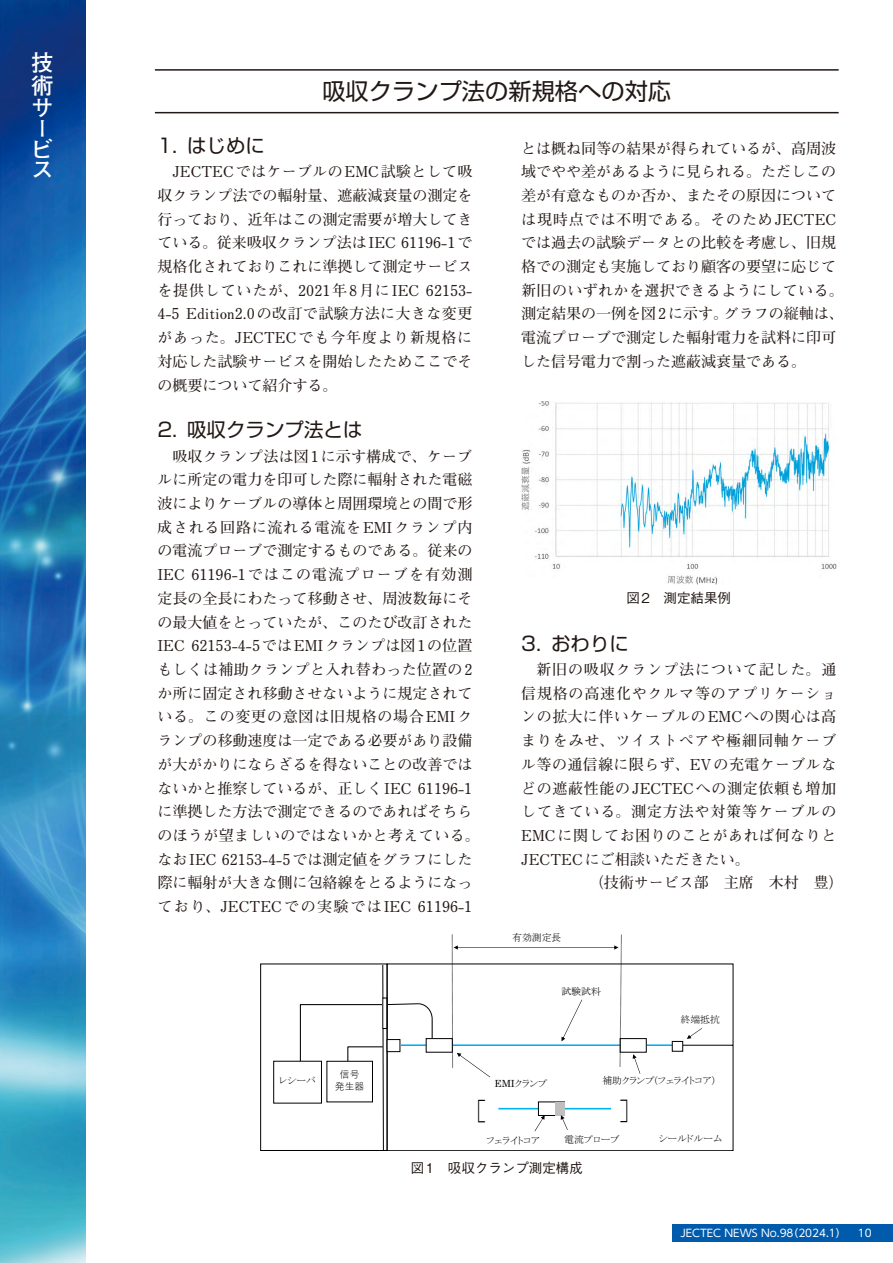
<style>
.page{position:relative;width:893px;height:1263px;background:#fff}
.page>*{position:absolute;margin:0;border:0;box-sizing:border-box;transform-origin:0 0}
.t1{font:25.2px "MS P Mincho";color:#000}
.t2{font:23.25px "Shin Go Pro";color:#221815}
.t3{font:700 22.5px/21.5px "Futo Go B101 Pr 6 N";color:#fff}
.t4{font:19.5px "Shin Go Pro";color:#221815}
.t5{font:700 15px/23.7px "Futo Min A101 Pro";color:#221815;text-align:justify}
.t6{font:700 15px "Futo Min A101 Pro";letter-spacing:.055em;color:#221815}
.t7{font:700 15px "Futo Min A101 Pro";letter-spacing:.045em;color:#221815}
.t8{font:700 15px "Futo Min A101 Pro";letter-spacing:.03em;color:#221815}
.t9{font:700 15px "Futo Min A101 Pro";letter-spacing:.025em;color:#221815}
.t10{font:700 15px "Futo Min A101 Pro";letter-spacing:.035em;color:#221815}
.t11{font:700 15px "Futo Min A101 Pro";letter-spacing:.06em;color:#221815}
.t12{font:500 13.5px "Gothic BBB Pro";color:#221815}
.t13{font:10.5px "UD Shin Go Pro";color:#fff}
.t14{font:9.9px "MS P Mincho";color:#000}
.t15{font:9.9px/11.7px "Yu Gothic";color:#000;text-align:center}
.s1{font-family:"Century"}
</style>
<div class="page">
<div style="left:672px;top:1225px;width:221px;height:17px;background:#005bac"></div>
<img style="left:0;top:0;width:85px;height:1263px">
<svg style="left:387px;top:963px;width:346px;height:188px"></svg>
<div style="left:491px;top:1076px;width:67px;height:16px;background:#fff"></div>
<div style="left:597px;top:1071px;width:134px;height:18px;background:#fff"></div>
<svg style="left:633px;top:1054px;width:7px;height:20px"></svg>
<div style="left:672px;top:1041px;width:11px;height:10px;background:#fff"></div>
<div style="left:672px;top:1041px;width:11px;height:10px;border:1px solid #000"></div>
<div style="left:260px;top:964px;width:127px;height:187px;border:1px solid #000"></div>
<div style="left:620px;top:1038px;width:26px;height:14px;background:#fff"></div>
<div style="left:620px;top:1038px;width:26px;height:14px;border:1px solid #000"></div>
<svg style="left:687px;top:1028px;width:15px;height:11px"></svg>
<div style="left:273px;top:1061px;width:49px;height:42px;border:1px solid #000"></div>
<div style="left:426px;top:1038px;width:26px;height:14px;background:#fff"></div>
<div style="left:426px;top:1038px;width:27px;height:14px;border:1px solid #000"></div>
<svg style="left:452px;top:934px;width:170px;height:143px"></svg>
<svg style="left:299px;top:964px;width:134px;height:187px"></svg>
<img style="left:521px;top:401px;width:315px;height:183px">
<hr style="left:155px;top:69px;width:684px;height:2px;background:#221815">
<hr style="left:155px;top:112px;width:684px;height:1px;background:#221815">
<h3 class="t3" style="left:31px;top:51px;width:23px">技術サービス</h3>
<h2 class="t2" style="left:322px;top:72px;width:350px">吸収クランプ法の新規格への対応</h2>
<h3 class="t4" style="left:157px;top:129px;width:109px">1. はじめに</h3>
<p class="t5" style="left:157px;top:158px;width:317px;text-indent:15px">JECTECではケーブルのEMC試験として吸収クランプ法での輻射量、遮蔽減衰量の測定を行っており、近年はこの測定需要が増大してきている。従来吸収クランプ法はIEC 61196-1で規格化されておりこれに準拠して測定サービスを提供していたが、2021年8月にIEC 62153- 4-5 Edition2.0の改訂で試験方法に大きな変更があった。JECTECでも今年度より新規格に対応した試験サービスを開始したためここでその概要について紹介する。</p>
<h3 class="t4" style="left:157px;top:414px;width:207px">2. 吸収クランプ法とは</h3>
<p class="t5" style="left:157px;top:442px;width:324px;text-align:center">吸収クランプ法は図1に示す構成で、ケーブ<br>ルに所定の電力を印可した際に輻射された電磁波によりケーブルの導体と周囲環境との間で形成される回路に流れる電流をEMIクランプ内の電流プローブで測定するものである。従来の<br>IEC 61196-1ではこの電流プローブを有効測定長の全長にわたって移動させ、周波数毎にその最大値をとっていたが、このたび改訂された<br>IEC 62153-4-5ではEMIクランプは図1の位置もしくは補助クランプと入れ替わった位置の2か所に固定され移動させないように規定されている。この変更の意図は旧規格の場合EMIクランプの移動速度は一定である必要があり設備が大がかりにならざるを得ないことの改善ではないかと推察しているが、正しくIEC 61196-1に準拠した方法で測定できるのであればそちらのほうが望ましいのではないかと考えている。なおIEC 62153-4-5では測定値をグラフにした際に輻射が大きな側に包絡線をとるようになっており、JECTECでの実験ではIEC 61196-1</p>
<p class="t5" style="left:521px;top:134px;width:324px;text-align:left">とは概ね同等の結果が得られているが、高周波域でやや差があるように見られる。ただしこの差が有意なものか否か、またその原因については現時点では不明である。そのためJECTECでは過去の試験データとの比較を考慮し、旧規格での測定も実施しており顧客の要望に応じて新旧のいずれかを選択できるようにしている。測定結果の一例を図2に示す。グラフの縦軸は、電流プローブで測定した輻射電力を試料に印可した信号電力で割った遮蔽減衰量である。</p>
<p class="t12" style="left:626px;top:587px;width:106px">図2　測定結果例</p>
<h3 class="t4" style="left:521px;top:627px;width:109px">3. おわりに</h3>
<p class="t11" style="left:536px;top:658px;width:302px">新旧の吸収クランプ法について記した。通</p>
<p class="t6" style="left:521px;top:681px;width:317px">信規格の高速化やクルマ等のアプリケーショ</p>
<p class="t8" style="left:521px;top:705px;width:316px">ンの拡大に伴いケーブルのEMCへの関心は高</p>
<p class="t6" style="left:521px;top:729px;width:317px">まりをみせ、ツイストペアや極細同軸ケーブ</p>
<p class="t9" style="left:521px;top:752px;width:317px">ル等の通信線に限らず、EVの充電ケーブルな</p>
<p class="t7" style="left:521px;top:776px;width:316px">どの遮蔽性能のJECTECへの測定依頼も増加</p>
<p class="t6" style="left:521px;top:800px;width:317px">してきている。測定方法や対策等ケーブルの</p>
<p class="t10" style="left:521px;top:823px;width:317px">EMCに関してお困りのことがあれば何なりと</p>
<p class="t5" style="left:521px;top:845px;width:230px">JECTECにご相談いただきたい。</p>
<p class="t5" style="left:589px;top:869px;width:256px">（技術サービス部　主席　木村　豊）</p>
<p class="t14" style="left:512px;top:933px;width:51px">有効測定長</p>
<p class="t14" style="left:561px;top:987px;width:41px">試験試料</p>
<p class="t14" style="left:681px;top:1014px;width:41px">終端抵抗</p>
<p class="t14" style="left:279px;top:1076px;width:38px">レシーバ</p>
<p class="t15" style="left:335px;top:1068px;width:31px">信号発生器</p>
<h1 class="t1" style="left:474px;top:1098px;width:14px">［</h1>
<p class="t14" style="left:495px;top:1078px;width:54px"><span class="s1">EMI</span>クランプ</p>
<p class="t14" style="left:602px;top:1075px;width:115px">補助クランプ(フェライトコア）</p>
<h1 class="t1" style="left:631px;top:1123px;width:14px;rotate:-180deg">［</h1>
<p class="t14" style="left:486px;top:1136px;width:55px">フェライトコア</p>
<p class="t14" style="left:564px;top:1135px;width:57px">電流プローブ</p>
<p class="t14" style="left:440px;top:1158px;width:114px">図1 吸収クランプ測定構成</p>
<p class="t12" style="left:411px;top:1157px;width:174px">図1　吸収クランプ測定構成</p>
<p class="t14" style="left:659px;top:1134px;width:65px">シールドルーム</p>
<p class="t13" style="left:680px;top:1225px;width:193px">JECTEC NEWS No.98（2024.1） 10</p>
</div>
